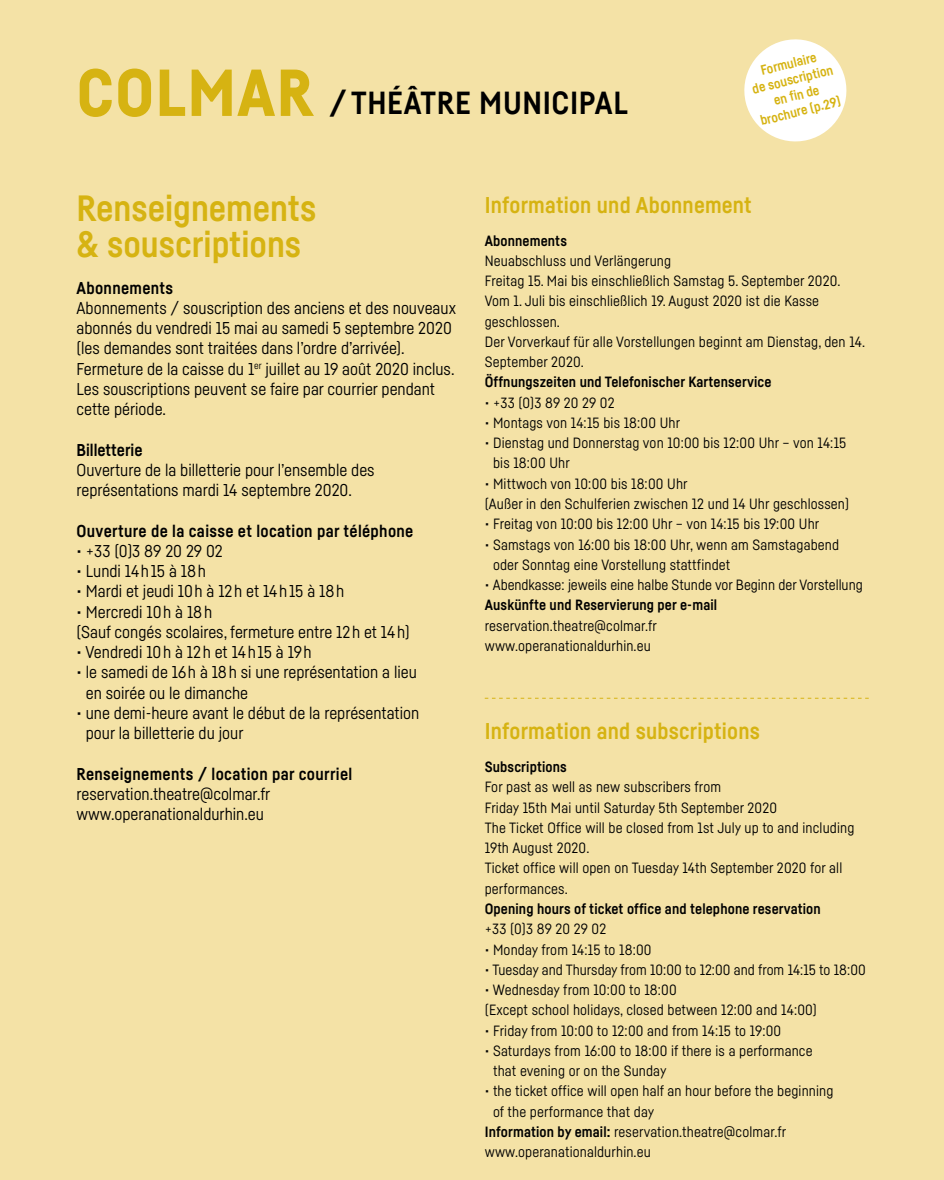
<style>
.page{position:relative;width:944px;height:1180px;background:#f4e2a6}
.page>*{position:absolute;margin:0;border:0;box-sizing:border-box;transform-origin:0 0}
.t1{font:700 36px/36px "Fabrikat";color:#d6b312}
.t2{font:700 31.5px "Fabrikat";letter-spacing:.02em;color:#000}
.t3{font:700 22.5px "Fabrikat";letter-spacing:.01em;color:#d6b312}
.t4{font:16.88px/20.2px "Fabrikat";color:#000}
.t5{font:700 16.88px "Fabrikat";letter-spacing:.02em;color:#000}
.t6{font:700 16.88px "Fabrikat";color:#000}
.t7{font:14.62px/20.2px "Fabrikat";letter-spacing:.01em;color:#000}
.t8{font:700 14.62px "Fabrikat";letter-spacing:.01em;color:#000}
.t9{font:700 13.5px/16.2px "Fabrikat";color:#d6b312;text-align:center}
.s1{font-weight:900;font-size:65.25px;color:#d6b312}
.s2{font-weight:700}
</style>
<div class="page">
<svg style="left:485px;top:698px;width:384px;height:1px"></svg>
<svg style="left:744px;top:39px;width:103px;height:103px"></svg>
<h2 class="t2" style="left:77px;top:83px;width:553px"><span class="s1">COLMAR</span> / THÉÂTRE MUNICIPAL</h2>
<p class="t9" style="left:746px;top:65px;width:84px;rotate:-14deg">Formulaire<br>de souscription en fin de brochure (p.29)</p>
<h1 class="t1" style="left:77px;top:190px;width:241px">Renseignements &amp; souscriptions</h1>
<p class="t5" style="left:77px;top:277px;width:98px">Abonnements</p>
<p class="t4" style="left:77px;top:297px;width:381px">Abonnements / souscription des anciens et des nouveaux abonnés du vendredi 15 mai au samedi 5 septembre 2020 (les demandes sont traitées dans l’ordre d’arrivée).<br>Fermeture de la caisse du 1<sup>er</sup> juillet au 19 août 2020 inclus.<br>Les souscriptions peuvent se faire par courrier pendant cette période.</p>
<p class="t6" style="left:77px;top:439px;width:67px">Billetterie</p>
<p class="t4" style="left:77px;top:459px;width:300px">Ouverture de la billetterie pour l’ensemble des représentations mardi 14 septembre 2020.</p>
<p class="t5" style="left:77px;top:520px;width:338px">Ouverture de la caisse et location par téléphone</p>
<p class="t4" style="left:77px;top:540px;width:148px">• +33 (0)3 89 20 29 02</p>
<p class="t4" style="left:77px;top:561px;width:131px">• Lundi 14 h 15 à 18 h</p>
<p class="t4" style="left:77px;top:581px;width:269px">• Mardi et jeudi 10 h à 12 h et 14 h 15 à 18 h</p>
<p class="t4" style="left:77px;top:601px;width:335px">• Mercredi 10 h à 18 h<br>(Sauf congés scolaires, fermeture entre 12 h et 14 h)</p>
<p class="t4" style="left:77px;top:642px;width:237px">• Vendredi 10 h à 12 h et 14 h 15 à 19 h</p>
<p class="t4" style="left:86px;top:662px;width:333px;text-indent:-9px">• le samedi de 16 h à 18 h si une représentation a lieu en soirée ou le dimanche</p>
<p class="t4" style="left:86px;top:702px;width:335px;text-indent:-9px">• une demi-heure avant le début de la représentation pour la billetterie du jour</p>
<p class="t5" style="left:77px;top:763px;width:277px">Renseignements / location par courriel</p>
<p class="t4" style="left:77px;top:783px;width:195px">reservation.theatre@colmar.fr www.operanationaldurhin.eu</p>
<h3 class="t3" style="left:485px;top:191px;width:269px">Information und Abonnement</h3>
<p class="t8" style="left:485px;top:231px;width:84px">Abonnements</p>
<p class="t7" style="left:485px;top:250px;width:382px">Neuabschluss und Verlängerung<br>Freitag 15. Mai bis einschließlich Samstag 5. September 2020.<br>Vom 1. Juli bis einschließlich 19. August 2020 ist die Kasse geschlossen.<br>Der Vorverkauf für alle Vorstellungen beginnt am Dienstag, den 14.<br>September 2020.</p>
<p class="t8" style="left:485px;top:373px;width:288px">Öffnungszeiten und Telefonischer Kartenservice</p>
<p class="t7" style="left:485px;top:392px;width:131px">• +33 (0)3 89 20 29 02</p>
<p class="t7" style="left:485px;top:412px;width:197px">• Montags von 14:15 bis 18:00 Uhr</p>
<p class="t7" style="left:493px;top:432px;width:355px;text-indent:-8px">• Dienstag und Donnerstag von 10:00 bis 12:00 Uhr – von 14:15 bis 18:00 Uhr</p>
<p class="t7" style="left:485px;top:473px;width:366px">• Mittwoch von 10:00 bis 18:00 Uhr<br>(Außer in den Schulferien zwischen 12 und 14 Uhr geschlossen)</p>
<p class="t7" style="left:485px;top:514px;width:336px">• Freitag von 10:00 bis 12:00 Uhr – von 14:15 bis 19:00 Uhr</p>
<p class="t7" style="left:493px;top:534px;width:347px;text-indent:-8px">• Samstags von 16:00 bis 18:00 Uhr, wenn am Samstagabend oder Sonntag eine Vorstellung stattfindet</p>
<p class="t7" style="left:485px;top:574px;width:380px">• Abendkasse: jeweils eine halbe Stunde vor Beginn der Vorstellung</p>
<p class="t8" style="left:485px;top:596px;width:234px">Auskünfte und Reservierung per e-mail</p>
<p class="t7" style="left:485px;top:615px;width:174px">reservation.theatre@colmar.fr www.operanationaldurhin.eu</p>
<h3 class="t3" style="left:485px;top:717px;width:277px">Information and subscriptions</h3>
<p class="t8" style="left:485px;top:758px;width:84px">Subscriptions</p>
<p class="t7" style="left:485px;top:777px;width:371px">For past as well as new subscribers from<br>Friday 15th Mai until Saturday 5th September 2020<br>The Ticket Office will be closed from 1st July up to and including 19th August 2020.<br>Ticket office will open on Tuesday 14th September 2020 for all performances.</p>
<p class="t8" style="left:485px;top:900px;width:338px">Opening hours of ticket office and telephone reservation</p>
<p class="t7" style="left:485px;top:918px;width:123px">+33 (0)3 89 20 29 02</p>
<p class="t7" style="left:485px;top:939px;width:168px">• Monday from 14:15 to 18:00</p>
<p class="t7" style="left:485px;top:959px;width:382px">• Tuesday and Thursday from 10:00 to 12:00 and from 14:15 to 18:00</p>
<p class="t7" style="left:485px;top:979px;width:334px">• Wednesday from 10:00 to 18:00<br>(Except school holidays, closed between 12:00 and 14:00)</p>
<p class="t7" style="left:485px;top:1020px;width:298px">• Friday from 10:00 to 12:00 and from 14:15 to 19:00</p>
<p class="t7" style="left:493px;top:1040px;width:321px;text-indent:-8px">• Saturdays from 16:00 to 18:00 if there is a performance that evening or on the Sunday</p>
<p class="t7" style="left:485px;top:1081px;width:350px">• the ticket office will open half an hour before the beginning</p>
<p class="t7" style="left:493px;top:1101px;width:163px">of the performance that day</p>
<p class="t7" style="left:485px;top:1121px;width:303px"><span class="s2">Information by email:</span> reservation.theatre@colmar.fr</p>
<p class="t7" style="left:485px;top:1141px;width:168px">www.operanationaldurhin.eu</p>
</div>
